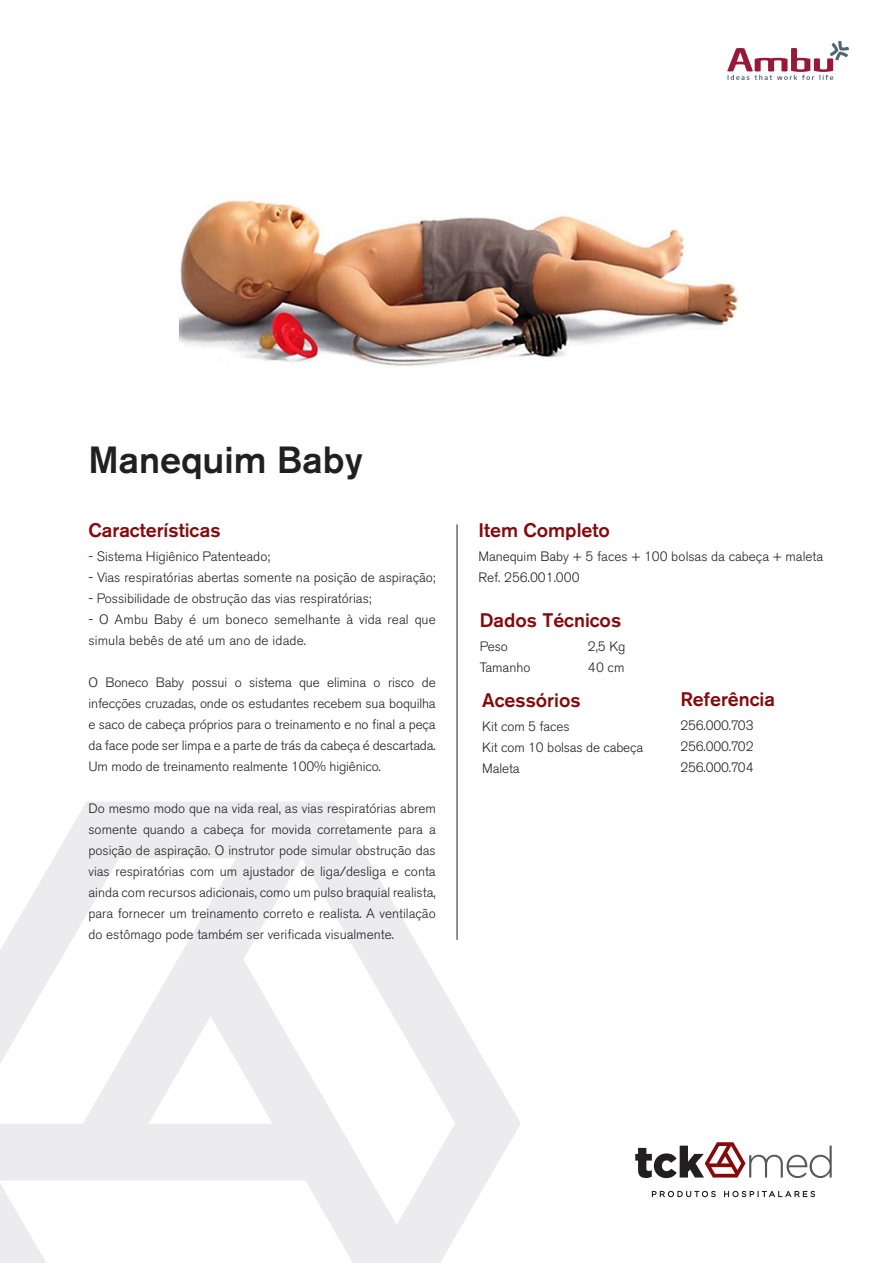
<style>
.page{position:relative;width:893px;height:1263px;background:#fff}
.page>*{position:absolute;margin:0;border:0;box-sizing:border-box;transform-origin:0 0}
.t1{font:500 37.5px "Akzidenz Grotesk BE";color:#231f20}
.t2{font:500 19.5px "Akzidenz Grotesk BE";color:#86090c}
.t3{font:300 13.5px/21px "Akzidenz Grotesk BE";color:#231f20;text-align:justify}
.s1{color:#86090c}
</style>
<div class="page">
<svg style="left:0;top:801px;width:521px;height:462px"></svg>
<svg style="left:727px;top:41px;width:122px;height:39px"></svg>
<svg style="left:652px;top:1191px;width:163px;height:6px"></svg>
<svg style="left:635px;top:1142px;width:197px;height:36px"></svg>
<hr style="left:457px;top:524px;width:1px;height:416px;background:#231f20">
<img style="left:180px;top:200px;width:559px;height:166px">
<p class="t1" style="left:88px;top:437px;width:276px">Manequim Baby</p>
<p class="t2" style="left:88px;top:518px;width:134px">Características</p>
<p class="t3" style="left:88px;top:546px;width:183px"><span class="s1">-</span> Sistema Higiênico Patenteado;</p>
<p class="t3" style="left:88px;top:567px;width:349px">- Vias respiratórias abertas somente na posição de aspiração;</p>
<p class="t3" style="left:88px;top:588px;width:285px">- Possibilidade de obstrução das vias respiratórias;</p>
<p class="t3" style="left:88px;top:609px;width:349px">- O Ambu Baby é um boneco semelhante à vida real que simula bebês de até um ano de idade<span class="s1">.</span></p>
<p class="t3" style="left:88px;top:672px;width:349px">O Boneco Baby possui o sistema que elimina o risco de infecções cruzadas, onde os estudantes recebem sua boquilha e saco de cabeça próprios para o treinamento e no final a peça da face pode ser limpa e a parte de trás da cabeça é descartada.<br>Um modo de treinamento realmente 100% higiênico.</p>
<p class="t3" style="left:88px;top:798px;width:349px">Do mesmo modo que na vida real, as vias respiratórias abrem somente quando a cabeça for movida corretamente para a posição de aspiração. O instrutor pode simular obstrução das vias respiratórias com um ajustador de liga/desliga e conta ainda com recursos adicionais, como um pulso braquial realista, para fornecer um treinamento correto e realista. A ventilação do estômago pode também ser verificada visualmente.</p>
<p class="t2" style="left:478px;top:518px;width:133px">Item Completo</p>
<p class="t3" style="left:478px;top:546px;width:346px">Manequim Baby + 5 faces + 100 bolsas da cabeça + maleta</p>
<p class="t3" style="left:478px;top:567px;width:103px">Ref. 256.001.000</p>
<p class="t2" style="left:480px;top:608px;width:143px">Dados Técnicos</p>
<p class="t3" style="left:480px;top:636px;width:30px">Peso</p>
<p class="t3" style="left:588px;top:636px;width:39px">2,5 Kg</p>
<p class="t3" style="left:480px;top:657px;width:52px">Tamanho</p>
<p class="t3" style="left:588px;top:657px;width:38px">40 cm</p>
<p class="t2" style="left:482px;top:688px;width:100px">Acessórios</p>
<p class="t3" style="left:482px;top:716px;width:89px">Kit com 5 faces</p>
<p class="t3" style="left:482px;top:737px;width:163px">Kit com 10 bolsas de cabeça</p>
<p class="t3" style="left:482px;top:758px;width:39px">Maleta</p>
<p class="t2" style="left:680px;top:687px;width:96px">Referência</p>
<p class="t3" style="left:680px;top:715px;width:75px">256.000.703</p>
<p class="t3" style="left:680px;top:736px;width:75px">256.000.702</p>
<p class="t3" style="left:680px;top:757px;width:75px">256.000.704</p>
</div>
